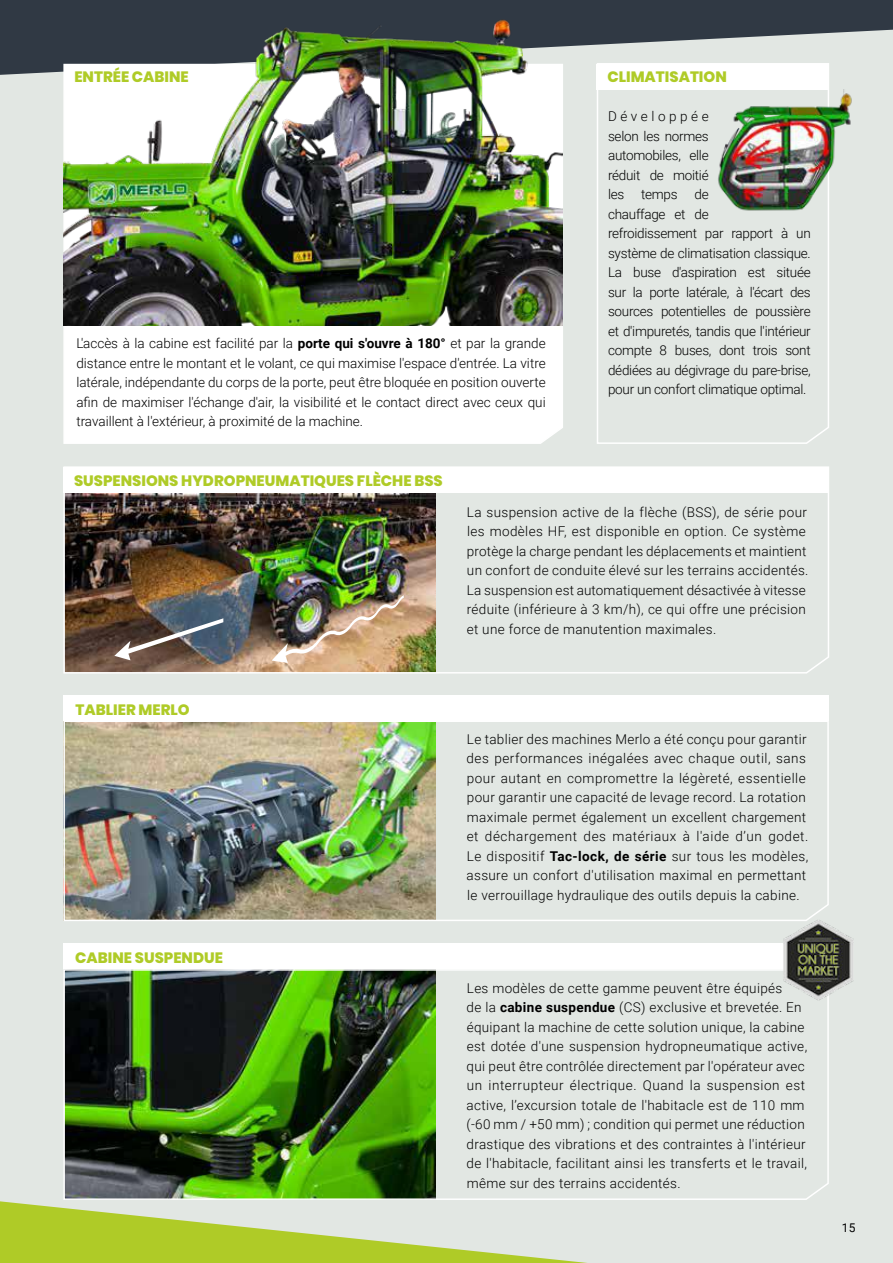
<style>
.page{position:relative;width:893px;height:1263px;background:#e2e7e3}
.page>*{position:absolute;margin:0;border:0;box-sizing:border-box;transform-origin:0 0}
.t1{font:800 15px "Poppins";color:#afcb27}
.t2{font:300 13.5px/19.5px "Roboto";letter-spacing:.025em;color:#000}
.t3{font:300 13.5px/19.5px "Roboto";letter-spacing:-.02em;color:#000}
.t4{font:12px "Roboto";color:#000}
.s1{font-weight:700}
</style>
<div class="page">
<svg style="left:596px;top:75px;width:233px;height:369px"></svg>
<svg style="left:0;top:1201px;width:587px;height:62px"></svg>
<svg style="left:0;top:0;width:893px;height:75px;fill:#303944"></svg>
<img style="left:63px;top:466px;width:766px;height:208px">
<div style="left:63px;top:467px;width:766px;height:26px;background:#fff"></div>
<img style="left:63px;top:720px;width:766px;height:201px">
<div style="left:64px;top:695px;width:765px;height:25px;background:#fff"></div>
<img style="left:63px;top:969px;width:766px;height:231px">
<div style="left:63px;top:944px;width:766px;height:25px;background:#fff"></div>
<svg style="left:114px;top:618px;width:109px;height:42px;background:#666060"></svg>
<div style="left:63px;top:63px;width:501px;height:381px;background:#fff"></div>
<div style="left:597px;top:64px;width:232px;height:25px;background:#fff"></div>
<img style="left:713px;top:89px;width:139px;height:127px">
<img style="left:63px;top:0;width:499px;height:325px">
<img style="left:272px;top:595px;width:132px;height:68px">
<img style="left:782px;top:919px;width:72px;height:83px">
<p class="t1" style="left:74px;top:70px;width:116px">ENTRÉE CABINE</p>
<p class="t1" style="left:607px;top:70px;width:121px">CLIMATISATION</p>
<p class="t2" style="left:76px;top:333px;width:471px;text-align:justify">L'accès à la cabine est facilité par la <span class="s1">porte qui s'ouvre à 180°</span> et par la grande distance entre le montant et le volant, ce qui maximise l'espace d'entrée. La vitre latérale, indépendante du corps de la porte, peut être bloquée en position ouverte afin de maximiser l'échange d'air, la visibilité et le contact direct avec ceux qui travaillent à l'extérieur, à proximité de la machine.</p>
<p class="t1" style="left:74px;top:473px;width:370px">SUSPENSIONS HYDROPNEUMATIQUES FLÈCHE BSS</p>
<p class="t3" style="left:608px;top:106px;width:204px">Développée<br>selon les normes<br>automobiles, elle<br>réduit de moitié<br>les temps de<br>chauffage et de<br>refroidissement par rapport à un système de climatisation classique.<br>La buse d'aspiration est située sur la porte latérale, à l'écart des sources potentielles de poussière et d'impuretés, tandis que l'intérieur compte 8 buses, dont trois sont dédiées au dégivrage du pare-brise, pour un confort climatique optimal.</p>
<p class="t1" style="left:76px;top:702px;width:116px">TABLIER MERLO</p>
<p class="t1" style="left:75px;top:950px;width:149px">CABINE SUSPENDUE</p>
<p class="t2" style="left:467px;top:501px;width:343px">La suspension active de la flèche (BSS), de série pour les modèles HF, est disponible en option. Ce système protège la charge pendant les déplacements et maintient un confort de conduite élevé sur les terrains accidentés.<br>La suspension est automatiquement désactivée à vitesse réduite (inférieure à 3 km/h), ce qui offre une précision et une force de manutention maximales.</p>
<p class="t2" style="left:467px;top:729px;width:343px">Le tablier des machines Merlo a été conçu pour garantir des performances inégalées avec chaque outil, sans pour autant en compromettre la légèreté, essentielle pour garantir une capacité de levage record. La rotation maximale permet également un excellent chargement et déchargement des matériaux à l'aide d’un godet.<br>Le dispositif <span class="s1">Tac-lock, de série</span> sur tous les modèles, assure un confort d'utilisation maximal en permettant le verrouillage hydraulique des outils depuis la cabine.</p>
<p class="t2" style="left:467px;top:977px;width:342px">Les modèles de cette gamme peuvent être équipés<br>de la <span class="s1">cabine suspendue</span> (CS) exclusive et brevetée. En équipant la machine de cette solution unique, la cabine est dotée d'une suspension hydropneumatique active, qui peut être contrôlée directement par l'opérateur avec un interrupteur électrique. Quand la suspension est active, l’excursion totale de l'habitacle est de 110 mm (-60 mm / +50 mm) ; condition qui permet une réduction drastique des vibrations et des contraintes à l'intérieur de l'habitacle, facilitant ainsi les transferts et le travail, même sur des terrains accidentés.</p>
<p class="t4" style="left:842px;top:1222px;width:15px">15</p>
</div>
